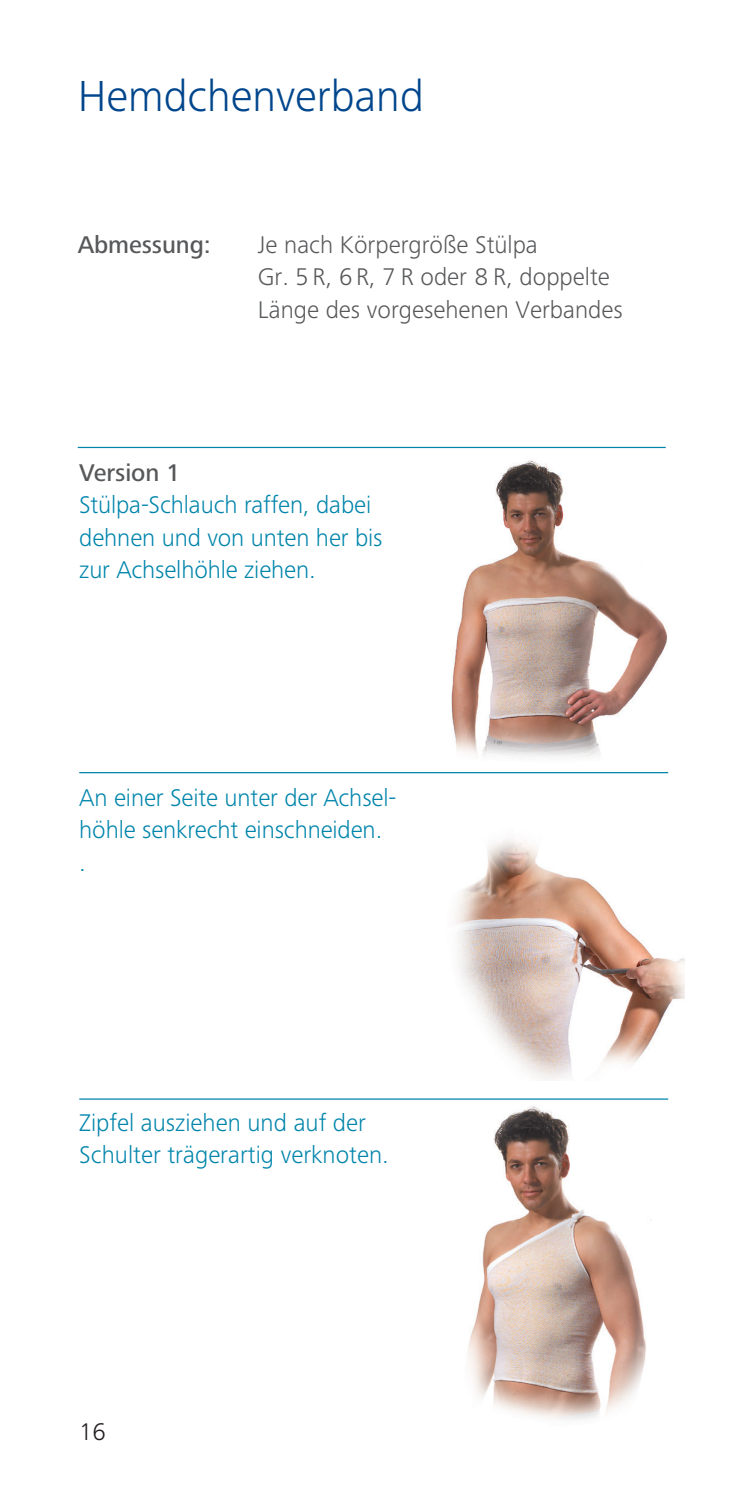
<style>
.page{position:relative;width:745px;height:1489px;background:#fff}
.page>*{position:absolute;margin:0;border:0;box-sizing:border-box;transform-origin:0 0}
.t1{font:300 45px "Frutiger Next LTW1 G";color:#01468c}
.t2{font:300 25px/32.5px "Frutiger Next LTW1 G";letter-spacing:-.005em;color:#0085ab}
.t3{font:300 25px/32.5px "Frutiger Next LTW1 G";color:#57585a}
.t4{font:500 25px "Frutiger Next LTW1 G";letter-spacing:-.005em;color:#57585a}
.t5{font:300 25px "Frutiger Next LTW1 G";color:#231f20}
</style>
<div class="page">
<hr style="left:78px;top:447px;width:587px;height:1px;background:#0085ab">
<hr style="left:79px;top:1098px;width:588px;height:1px;background:#0085ab">
<img style="left:467px;top:1106px;width:185px;height:314px">
<img style="left:451px;top:460px;width:216px;height:297px">
<img style="left:456px;top:839px;width:228px;height:240px">
<hr style="left:79px;top:772px;width:588px;height:1px;background:#0085ab">
<h1 class="t1" style="left:78px;top:70px;width:347px">Hemdchenverband</h1>
<p class="t4" style="left:78px;top:230px;width:134px">Abmessung:</p>
<p class="t3" style="left:258px;top:228px;width:366px">Je nach Körpergröße Stülpa<br>Gr. 5 R, 6 R, 7 R oder 8 R, doppelte<br>Länge des vorgesehenen Verbandes</p>
<p class="t4" style="left:79px;top:458px;width:102px">Version 1</p>
<p class="t2" style="left:79px;top:488px;width:304px">Stülpa-Schlauch raffen, dabei dehnen und von unten her bis zur Achselhöhle ziehen.</p>
<p class="t2" style="left:79px;top:781px;width:316px">An einer Seite unter der Achsel&shy;höhle senkrecht einschneiden. .</p>
<p class="t2" style="left:79px;top:1106px;width:311px">Zipfel ausziehen und auf der<br>Schulter trägerartig verknoten.</p>
<p class="t5" style="left:79px;top:1417px;width:28px">16</p>
</div>
